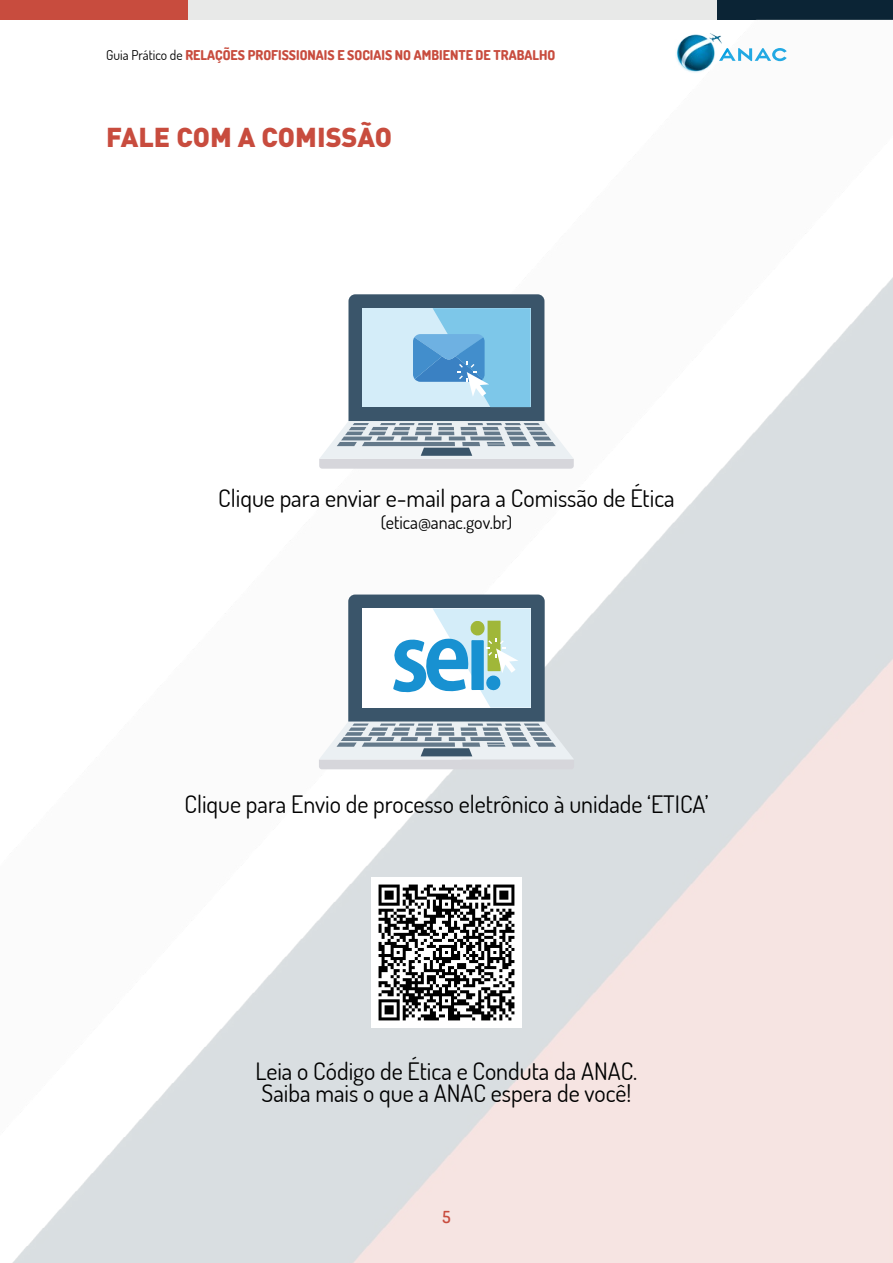
<style>
.page{position:relative;width:893px;height:1263px;background:#fff}
.page>*{position:absolute;margin:0;border:0;box-sizing:border-box;transform-origin:0 0}
.t1{font:900 27px "DINOT";color:#c84c3e}
.t2{font:24px/22.4px "Dosis";color:#000}
.t3{font:18px "Dosis";color:#000}
.t4{font:600 16.5px "Dosis";color:#c94c3f}
.t5{font:800 13.5px "Dosis";color:#c84c3e}
.s1{font-weight:400;color:#000}
</style>
<div class="page">
<div style="left:0;top:0;width:189px;height:20px;background:#c84c3e"></div>
<div style="left:717px;top:0;width:176px;height:20px;background:#0b2435"></div>
<div style="left:189px;top:0;width:528px;height:20px;background:#e8e9e8"></div>
<img style="left:12px;top:33px;width:881px;height:1230px">
<svg style="left:319px;top:294px;width:255px;height:175px"></svg>
<svg style="left:319px;top:594px;width:255px;height:175px"></svg>
<img style="left:371px;top:878px;width:150px;height:150px">
<p class="t5" style="left:106px;top:47px;width:450px"><span class="s1">Guia Prático de</span> RELAÇÕES PROFISSIONAIS E SOCIAIS NO AMBIENTE DE TRABALHO</p>
<p class="t1" style="left:106px;top:119px;width:287px">FALE COM A COMISSÃO</p>
<p class="t2" style="left:218px;top:486px;width:458px">Clique para enviar e-mail para a Comissão de Ética</p>
<p class="t3" style="left:381px;top:511px;width:133px">(etica@anac.gov.br)</p>
<p class="t2" style="left:184px;top:792px;width:525px">Clique para Envio de processo eletrônico à unidade ‘ETICA’</p>
<p class="t2" style="left:256px;top:1059px;width:383px">Leia o Código de Ética e Conduta da ANAC.<br>Saiba mais o que a ANAC espera de você!</p>
<p class="t4" style="left:442px;top:1206px;width:10px">5</p>
</div>
